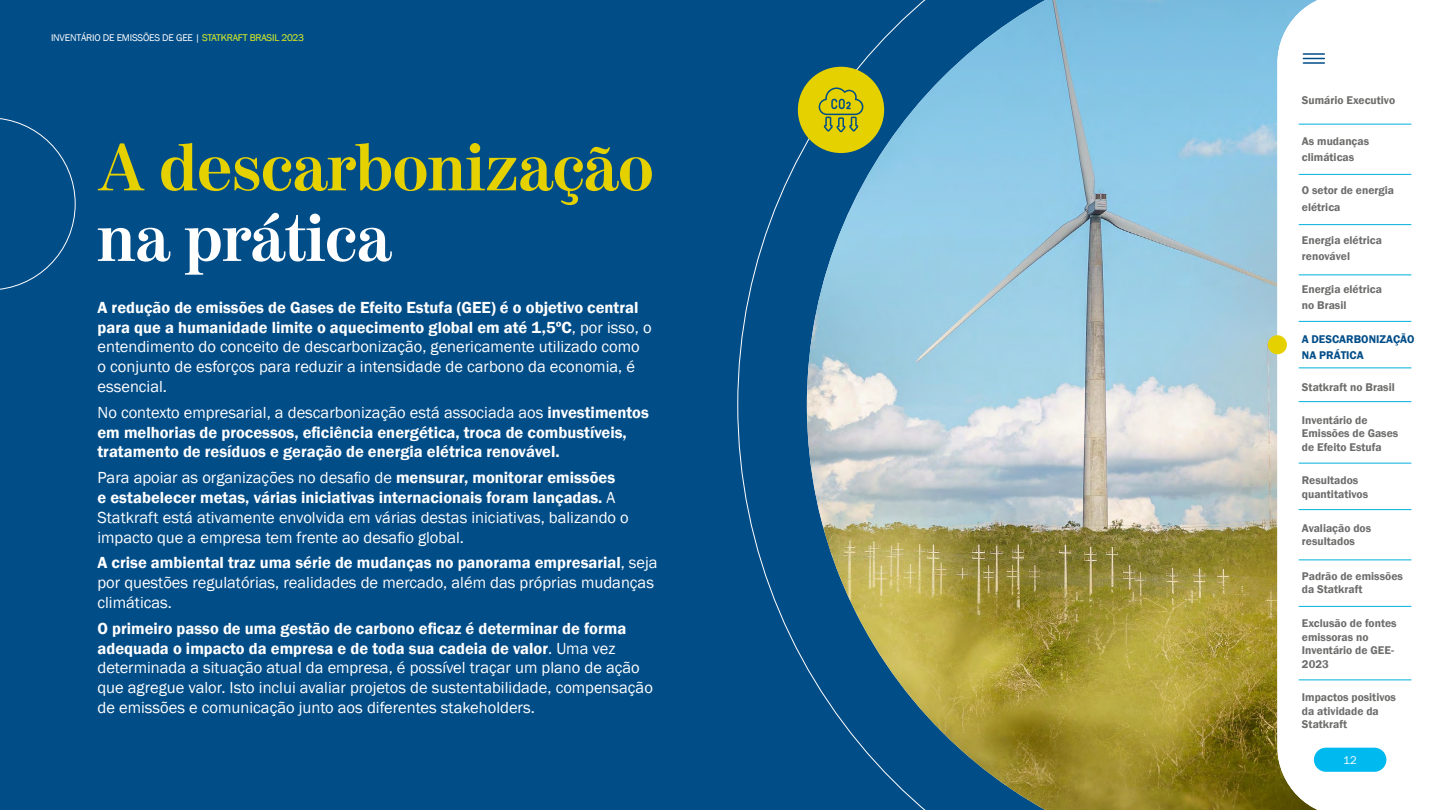
<style>
.page{position:relative;width:1440px;height:810px;background:#fff}
.page>*{position:absolute;margin:0;border:0;box-sizing:border-box;transform-origin:0 0}
.t1{font:700 65.93px "Moderno FB";color:#e6d100}
.t2{font:700 65.93px "Moderno FB";color:#fff}
.t3{font:16.5px/19.8px "Franklin Gothic";color:#fff}
.t4{font:600 16.5px/19.8px "Franklin Gothic";color:#fff}
.t5{font:600 11.48px/13.5px "Franklin Gothic";color:#6d6d6c}
.t6{font:600 11.48px/16.1px "Franklin Gothic";color:#004d88}
.t7{font:9.98px "Franklin Gothic";letter-spacing:-.02em;color:#fff}
.t8{font:9.6px "Franklin";color:#fff}
.s1{color:#e6d100}
.s2{font-weight:600}
.s3{font-weight:400}
</style>
<div class="page">
<div style="left:0;top:0;width:1388px;height:810px;background:#004d88"></div>
<svg style="left:0;top:118px;width:76px;height:172px"></svg>
<svg style="left:737px;top:0;width:540px;height:810px"></svg>
<div style="left:798px;top:67px;width:86px;height:86px;background:#e6d100;border-radius:50%"></div>
<svg style="left:818px;top:87px;width:45px;height:46px"></svg>
<div style="left:1277px;top:0;width:135px;height:810px;background:#fff"></div>
<div style="left:1268px;top:335px;width:19px;height:19px;background:#e6d100;border-radius:50%"></div>
<hr style="left:1299px;top:124px;width:112px;height:1px;background:#00b0db">
<hr style="left:1299px;top:174px;width:112px;height:1px;background:#00b0db">
<hr style="left:1299px;top:224px;width:112px;height:1px;background:#00b0db">
<hr style="left:1299px;top:274px;width:112px;height:1px;background:#00b0db">
<hr style="left:1299px;top:321px;width:112px;height:1px;background:#00b0db">
<hr style="left:1299px;top:367px;width:112px;height:1px;background:#00b0db">
<hr style="left:1299px;top:401px;width:112px;height:1px;background:#00b0db">
<hr style="left:1299px;top:463px;width:112px;height:1px;background:#00b0db">
<hr style="left:1299px;top:509px;width:112px;height:1px;background:#00b0db">
<hr style="left:1299px;top:559px;width:112px;height:1px;background:#00b0db">
<hr style="left:1299px;top:606px;width:112px;height:1px;background:#00b0db">
<hr style="left:1299px;top:679px;width:112px;height:1px;background:#00b0db">
<hr style="left:1303px;top:53px;width:21px;height:2px;background:#004d88">
<svg style="left:1303px;top:58px;width:21px;height:1px"></svg>
<hr style="left:1303px;top:62px;width:21px;height:2px;background:#004d88">
<div style="left:1314px;top:748px;width:72px;height:24px;background:#00b9ee;border-radius:12px"></div>
<p class="t7" style="left:51px;top:32px;width:255px">INVENTÁRIO DE EMISSÕES DE GEE | <span class="s1">STATKRAFT BRASIL 2023</span></p>
<h1 class="t1" style="left:98px;top:131px;width:557px">A descarbonização</h1>
<h1 class="t2" style="left:98px;top:202px;width:295px">na prática</h1>
<p class="t3" style="left:98px;top:298px;width:556px"><span class="s2">A redução de emissões de Gases de Efeito Estufa (GEE) é o objetivo central para que a humanidade limite o aquecimento global em até 1,5ºC</span>, por isso, o entendimento do conceito de descarbonização, genericamente utilizado como o conjunto de esforços para reduzir a intensidade de carbono da economia, é essencial.</p>
<p class="t4" style="left:98px;top:403px;width:553px"><span class="s3">No contexto empresarial, a descarbonização está associada aos</span> investimentos em melhorias de processos, eficiência energética, troca de combustíveis, tratamento de resíduos e geração de energia elétrica renovável.</p>
<p class="t3" style="left:98px;top:468px;width:533px">Para apoiar as organizações no desafio de <span class="s2">mensurar, monitorar emissões<br>e estabelecer metas, várias iniciativas internacionais foram lançadas.</span> A Statkraft está ativamente envolvida em várias destas iniciativas, balizando o impacto que a empresa tem frente ao desafio global.</p>
<p class="t3" style="left:98px;top:553px;width:562px"><span class="s2">A crise ambiental traz uma série de mudanças no panorama empresarial</span>, seja por questões regulatórias, realidades de mercado, além das próprias mudanças climáticas.</p>
<p class="t3" style="left:98px;top:619px;width:557px"><span class="s2">O primeiro passo de uma gestão de carbono eficaz é determinar de forma adequada o impacto da empresa e de toda sua cadeia de valor</span>. Uma vez determinada a situação atual da empresa, é possível traçar um plano de ação que agregue valor. Isto inclui avaliar projetos de sustentabilidade, compensação de emissões e comunicação junto aos diferentes stakeholders.</p>
<p class="t5" style="left:1302px;top:93px;width:95px">Sumário Executivo</p>
<p class="t5" style="left:1302px;top:133px;width:69px;line-height:16.1px">As mudanças climáticas</p>
<p class="t5" style="left:1302px;top:183px;width:94px;line-height:16.1px">O setor de energia elétrica</p>
<p class="t5" style="left:1302px;top:232px;width:82px;line-height:16.1px">Energia elétrica renovável</p>
<p class="t5" style="left:1302px;top:282px;width:82px;line-height:16.1px">Energia elétrica no Brasil</p>
<p class="t6" style="left:1302px;top:331px;width:114px">A DESCARBONIZAÇÃO<br>NA PRÁTICA</p>
<p class="t5" style="left:1302px;top:380px;width:94px">Statkraft no Brasil</p>
<p class="t5" style="left:1302px;top:413px;width:98px">Inventário de<br>Emissões de Gases de Efeito Estufa</p>
<p class="t5" style="left:1302px;top:474px;width:68px">Resultados quantitativos</p>
<p class="t5" style="left:1302px;top:521px;width:71px">Avaliação dos resultados</p>
<p class="t5" style="left:1302px;top:569px;width:102px">Padrão de emissões da Statkraft</p>
<p class="t5" style="left:1302px;top:617px;width:96px">Exclusão de fontes emissoras no<br>Inventário de GEE-<br>2023</p>
<p class="t5" style="left:1302px;top:691px;width:96px">Impactos positivos da atividade da<br>Statkraft</p>
<p class="t8" style="left:1344px;top:754px;width:14px">12</p>
</div>
